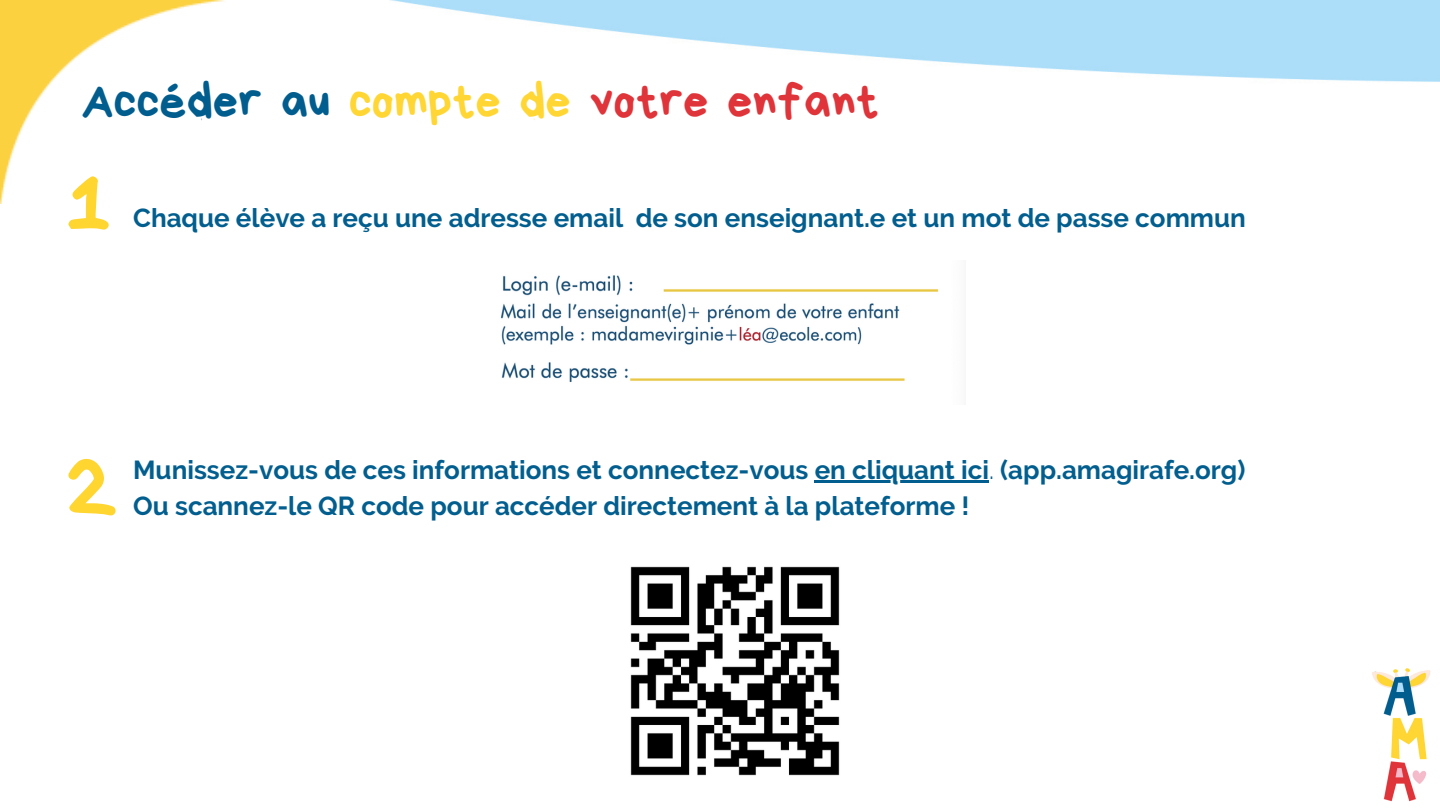
<style>
.page{position:relative;width:1440px;height:810px;background:#fff}
.page>*{position:absolute;margin:0;border:0;box-sizing:border-box;transform-origin:0 0}
.t1{font:90px "Bryndan Write";color:#ffd530}
.t2{font:50px "Bryndan Write";color:#df3439}
.t3{font:700 26px "Raleway";color:#025e8e}
.s1{color:#005d8e}
.s2{color:#ffd633}
.s3{font-weight:400}
</style>
<div class="page">
<hr style="left:815px;top:480px;width:174px;height:2px;background:#025e8e">
<img style="left:1px;top:0;width:848px;height:203px">
<img style="left:1372px;top:668px;width:59px;height:134px">
<img style="left:500px;top:275px;width:439px;height:107px">
<img style="left:630px;top:566px;width:210px;height:210px">
<p class="t2" style="left:81px;top:76px;width:800px"><span class="s1">Accéder au</span> <span class="s2">compte de</span> votre enfant</p>
<p class="t1" style="left:66px;top:158px;width:47px">1</p>
<p class="t3" style="left:133px;top:202px;width:1114px">Chaque élève a reçu une adresse email de son enseignant.e et un mot de passe commun</p>
<p class="t1" style="left:66px;top:444px;width:54px">2</p>
<p class="t3" style="left:133px;top:454px;width:1114px">Munissez-vous de ces informations et connectez-vous en cliquant ici<span class="s3">.</span> (app.amagirafe.org)</p>
<p class="t3" style="left:133px;top:490px;width:838px">Ou scannez-le QR code pour accéder directement à la plateforme !</p>
</div>
